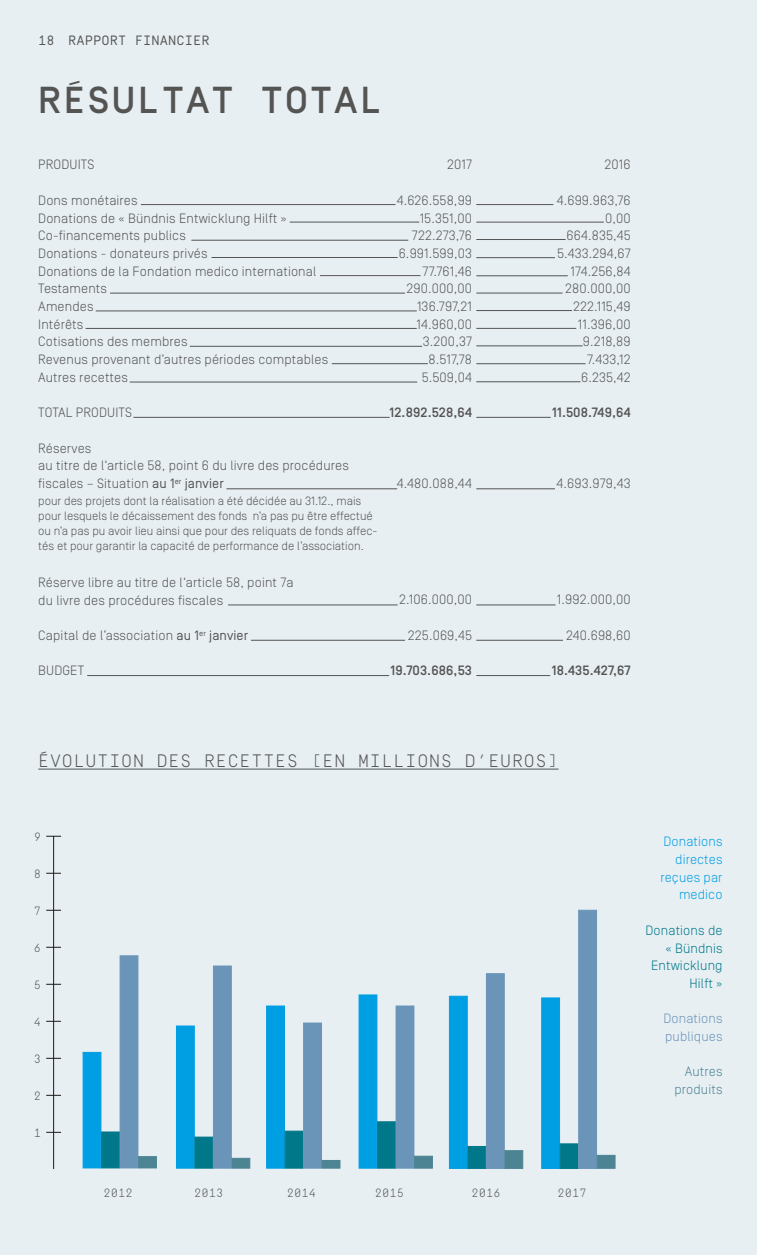
<style>
.page{position:relative;width:757px;height:1255px;background:#fff}
.page>*{position:absolute;margin:0;border:0;box-sizing:border-box;transform-origin:0 0}
.t1{font:500 37.5px "Simplon BP Mono";color:#545453}
.t2{font:300 18px "Simplon BP Mono";letter-spacing:.05em;color:#545453}
.t3{font:300 13.5px/17.7px "Simplon BP";letter-spacing:.01em;color:#545453}
.t4{font:500 13.5px "Simplon BP";letter-spacing:.01em;color:#545453}
.t5{font:300 13.5px/17.7px "Simplon BP";letter-spacing:.01em;color:#007889;text-align:right}
.t6{font:300 13.5px/17.7px "Simplon BP";letter-spacing:.01em;color:#009ee3;text-align:right}
.t7{font:13.5px "Simplon BP Mono";letter-spacing:.01em;color:#545453}
.t8{font:300 13.5px/17.7px "Simplon BP";letter-spacing:.01em;color:#6a94b8}
.t9{font:300 13.5px/17.7px "Simplon BP";letter-spacing:.01em;color:#4c8493;text-align:right}
.t10{font:300 12px/15px "Simplon BP";color:#545453}
.t11{font:300 12px "Simplon BP Mono";color:#545453}
.s1{font-family:"Simplon BP Regular";font-weight:400}
</style>
<div class="page">
<div style="left:0;top:0;width:757px;height:1254px;background:#e8eff3"></div>
<hr style="left:141px;top:204px;width:254px;height:1px;background:#545453">
<hr style="left:290px;top:222px;width:129px;height:1px;background:#545453">
<hr style="left:191px;top:240px;width:217px;height:1px;background:#545453">
<hr style="left:212px;top:257px;width:186px;height:1px;background:#545453">
<hr style="left:320px;top:275px;width:100px;height:1px;background:#545453">
<hr style="left:110px;top:293px;width:295px;height:1px;background:#545453">
<hr style="left:96px;top:310px;width:321px;height:1px;background:#545453">
<hr style="left:86px;top:328px;width:331px;height:1px;background:#545453">
<hr style="left:190px;top:346px;width:232px;height:1px;background:#545453">
<hr style="left:130px;top:381px;width:287px;height:1px;background:#545453">
<hr style="left:133px;top:417px;width:257px;height:1px;background:#545453">
<hr style="left:226px;top:488px;width:171px;height:1px;background:#545453">
<hr style="left:228px;top:604px;width:170px;height:1px;background:#545453">
<hr style="left:251px;top:640px;width:154px;height:1px;background:#545453">
<hr style="left:87px;top:675px;width:302px;height:1px;background:#545453">
<hr style="left:332px;top:363px;width:96px;height:1px;background:#545453">
<hr style="left:476px;top:204px;width:77px;height:1px;background:#545453">
<hr style="left:476px;top:239px;width:90px;height:1px;background:#545453">
<hr style="left:476px;top:257px;width:79px;height:1px;background:#545453">
<hr style="left:476px;top:275px;width:92px;height:1px;background:#545453">
<hr style="left:476px;top:293px;width:87px;height:1px;background:#545453">
<hr style="left:476px;top:310px;width:96px;height:1px;background:#545453">
<hr style="left:476px;top:328px;width:100px;height:1px;background:#545453">
<hr style="left:476px;top:345px;width:107px;height:1px;background:#545453">
<hr style="left:476px;top:363px;width:109px;height:1px;background:#545453">
<hr style="left:476px;top:417px;width:75px;height:1px;background:#545453">
<hr style="left:476px;top:488px;width:79px;height:1px;background:#545453">
<hr style="left:476px;top:604px;width:79px;height:1px;background:#545453">
<hr style="left:476px;top:640px;width:87px;height:1px;background:#545453">
<hr style="left:476px;top:675px;width:74px;height:1px;background:#545453">
<hr style="left:476px;top:381px;width:104px;height:1px;background:#545453">
<hr style="left:476px;top:222px;width:128px;height:1px;background:#545453">
<hr style="left:53px;top:835px;width:1px;height:333px;background:#1a1a18">
<svg style="left:46px;top:1131px;width:15px;height:1px"></svg>
<svg style="left:46px;top:1094px;width:15px;height:1px"></svg>
<svg style="left:46px;top:1057px;width:15px;height:1px"></svg>
<svg style="left:46px;top:1020px;width:15px;height:1px"></svg>
<svg style="left:46px;top:983px;width:15px;height:1px"></svg>
<svg style="left:46px;top:946px;width:15px;height:1px"></svg>
<svg style="left:46px;top:909px;width:15px;height:1px"></svg>
<svg style="left:46px;top:872px;width:15px;height:1px"></svg>
<svg style="left:46px;top:835px;width:15px;height:1px"></svg>
<div style="left:83px;top:1052px;width:18px;height:116px;background:#009ee3"></div>
<div style="left:101px;top:1131px;width:19px;height:37px;background:#007889;border:1px solid #007889"></div>
<div style="left:120px;top:955px;width:18px;height:213px;background:#6a94b8"></div>
<div style="left:138px;top:1156px;width:19px;height:12px;background:#4c8493;border:1px solid #4c8493"></div>
<div style="left:176px;top:1025px;width:19px;height:143px;background:#009ee3;border:1px solid #009ee3"></div>
<div style="left:195px;top:1136px;width:18px;height:32px;background:#007889;border:1px solid #007889"></div>
<div style="left:213px;top:965px;width:19px;height:203px;background:#6a94b8;border:1px solid #6a94b8"></div>
<div style="left:232px;top:1157px;width:18px;height:11px;background:#4c8493;border:1px solid #4c8493"></div>
<div style="left:266px;top:1005px;width:19px;height:163px;background:#009ee3;border:1px solid #009ee3"></div>
<div style="left:285px;top:1130px;width:18px;height:38px;background:#007889;border:1px solid #007889"></div>
<div style="left:303px;top:1022px;width:19px;height:146px;background:#6a94b8"></div>
<div style="left:322px;top:1160px;width:18px;height:8px;background:#4c8493"></div>
<div style="left:359px;top:994px;width:18px;height:174px;background:#009ee3"></div>
<div style="left:377px;top:1121px;width:19px;height:47px;background:#007889;border:1px solid #007889"></div>
<div style="left:396px;top:1005px;width:18px;height:163px;background:#6a94b8"></div>
<div style="left:414px;top:1155px;width:19px;height:13px;background:#4c8493;border:1px solid #4c8493"></div>
<div style="left:449px;top:995px;width:19px;height:173px;background:#009ee3;border:1px solid #009ee3"></div>
<div style="left:467px;top:1145px;width:19px;height:23px;background:#007889;border:1px solid #007889"></div>
<div style="left:486px;top:973px;width:18px;height:195px;background:#6a94b8"></div>
<div style="left:504px;top:1150px;width:19px;height:18px;background:#4c8493;border:1px solid #4c8493"></div>
<div style="left:541px;top:997px;width:19px;height:171px;background:#009ee3;border:1px solid #009ee3"></div>
<div style="left:560px;top:1143px;width:18px;height:25px;background:#007889;border:1px solid #007889"></div>
<div style="left:578px;top:909px;width:19px;height:259px;background:#6a94b8;border:1px solid #6a94b8"></div>
<div style="left:597px;top:1154px;width:18px;height:14px;background:#4c8493;border:1px solid #4c8493"></div>
<hr style="left:38px;top:768px;width:520px;height:1px;background:#545453">
<p class="t7" style="left:38px;top:32px;width:18px">18</p>
<h1 class="t1" style="left:38px;top:76px;width:50px">RÉSULTAT</h1>
<h1 class="t1" style="left:260px;top:76px;width:25px">TOTAL</h1>
<p class="t7" style="left:68px;top:32px;width:143px">RAPPORT FINANCIER</p>
<p class="t3" style="left:38px;top:156px;width:58px">PRODUITS</p>
<p class="t3" style="left:38px;top:191px;width:292px">Dons monétaires<br>Donations de « Bündnis Entwicklung Hilft »<br>Co-financements publics<br>Donations - donateurs privés<br>Donations de la Fondation medico international<br>Testaments<br>Amendes<br>Intérêts<br>Cotisations des membres<br>Revenus provenant d’autres périodes comptables<br>Autres recettes</p>
<p class="t3" style="left:38px;top:403px;width:95px">TOTAL PRODUITS</p>
<p class="t3" style="left:38px;top:439px;width:312px">Réserves<br>au titre de l‘article 58, point 6 du livre des procédures fiscales – Situation <span class="s1">au 1</span><sup>er</sup> <span class="s1">janvier</span></p>
<p class="t10" style="left:38px;top:493px;width:341px">pour des projets dont la réalisation a été décidée au 31.12., mais pour lesquels le décaissement des fonds n’a pas pu être effectué ou n’a pas pu avoir lieu ainsi que pour des reliquats de fonds affec&shy;tés et pour garantir la capacité de performance de l’association.</p>
<p class="t3" style="left:38px;top:573px;width:257px">Réserve libre au titre de l‘article 58, point 7a du livre des procédures fiscales</p>
<p class="t3" style="left:38px;top:626px;width:211px">Capital de l’association <span class="s1">au 1</span><sup>er</sup> <span class="s1">janvier</span></p>
<p class="t3" style="left:38px;top:661px;width:9px">budget</p>
<p class="t3" style="left:447px;top:156px;width:26px">2017</p>
<p class="t3" style="left:397px;top:191px;width:77px;text-align:right">4.626.558,99<br>15.351,00<br>722.273,76<br>6.991.599,03<br>77.761,46<br>290.000,00<br>136.797,21<br>14.960,00<br>3.200,37<br>8.517,78<br>5.509,04</p>
<p class="t4" style="left:389px;top:405px;width:84px">12.892.528,64</p>
<p class="t3" style="left:397px;top:474px;width:77px">4.480.088,44</p>
<p class="t3" style="left:399px;top:590px;width:74px">2.106.000,00</p>
<p class="t3" style="left:408px;top:626px;width:66px">225.069,45</p>
<p class="t4" style="left:390px;top:662px;width:83px">19.703.686,53</p>
<p class="t3" style="left:605px;top:156px;width:28px">2016</p>
<p class="t3" style="left:557px;top:191px;width:75px;text-align:right">4.699.963,76<br>0,00<br>664.835,45<br>5.433.294,67<br>174.256,84<br>280.000,00<br>222.115,49<br>11.396,00<br>9.218,89<br>7.433,12<br>6.235,42</p>
<p class="t4" style="left:552px;top:405px;width:80px">11.508.749,64</p>
<p class="t3" style="left:556px;top:474px;width:76px">4.693.979,43</p>
<p class="t3" style="left:557px;top:590px;width:75px">1.992.000,00</p>
<p class="t3" style="left:566px;top:626px;width:66px">240.698,60</p>
<p class="t4" style="left:552px;top:662px;width:80px">18.435.427,67</p>
<h2 class="t2" style="left:38px;top:749px;width:522px">ÉVOLUTION DES RECETTES [EN MILLIONS D‘EUROS]</h2>
<p class="t11" style="left:34px;top:828px;width:9px">9</p>
<p class="t11" style="left:34px;top:865px;width:9px">8</p>
<p class="t11" style="left:34px;top:903px;width:9px">7</p>
<p class="t11" style="left:34px;top:940px;width:9px">6</p>
<p class="t11" style="left:34px;top:977px;width:9px">5</p>
<p class="t11" style="left:34px;top:1014px;width:9px">4</p>
<p class="t11" style="left:34px;top:1051px;width:9px">3</p>
<p class="t11" style="left:34px;top:1088px;width:9px">2</p>
<p class="t11" style="left:34px;top:1125px;width:9px">1</p>
<p class="t11" style="left:104px;top:1184px;width:31px">2012</p>
<p class="t11" style="left:194px;top:1184px;width:31px">2013</p>
<p class="t11" style="left:287px;top:1184px;width:31px">2014</p>
<p class="t11" style="left:375px;top:1184px;width:31px">2015</p>
<p class="t11" style="left:471px;top:1184px;width:31px">2016</p>
<p class="t11" style="left:557px;top:1184px;width:31px">2017</p>
<p class="t6" style="left:660px;top:832px;width:64px">Donations directes reçues par medico</p>
<p class="t5" style="left:645px;top:921px;width:78px">Donations de « Bündnis<br>Entwicklung<br>Hilft »</p>
<p class="t8" style="left:663px;top:1009px;width:61px">Donations publiques</p>
<p class="t9" style="left:674px;top:1062px;width:50px">Autres produits</p>
</div>
